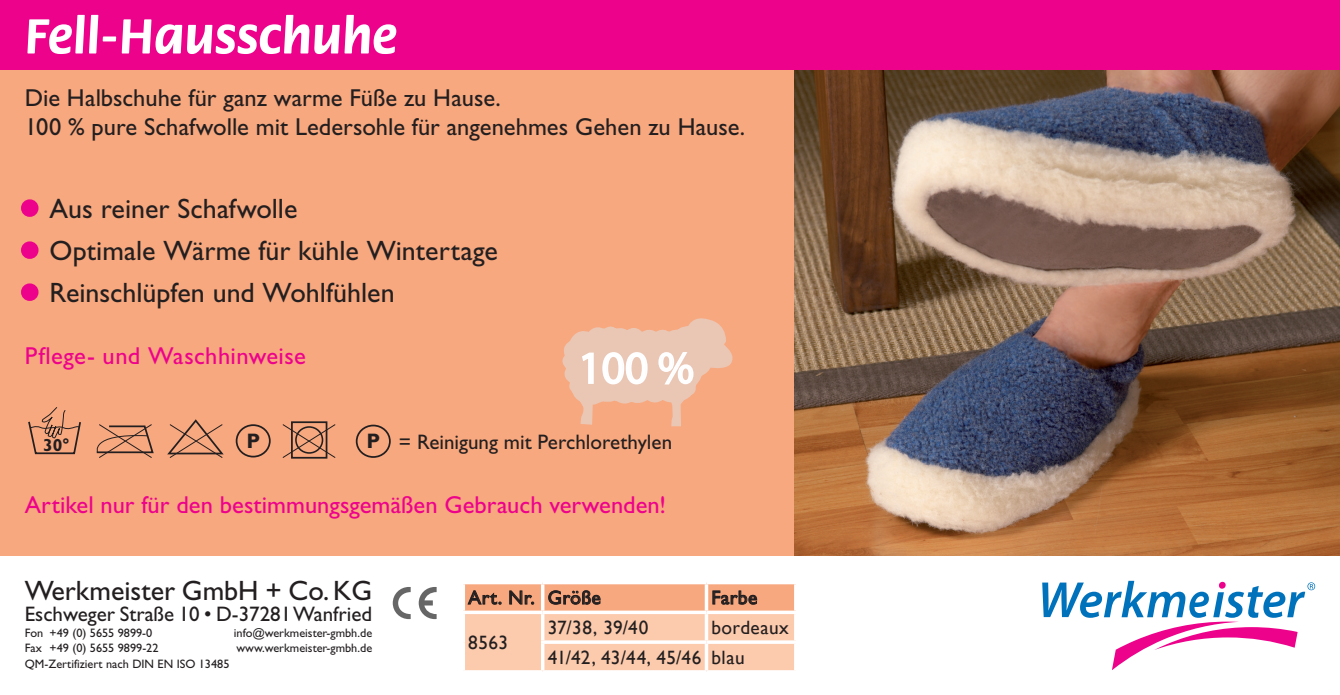
<style>
.page{position:relative;width:1340px;height:695px;background:#fff}
.page>*{position:absolute;margin:0;border:0;box-sizing:border-box;transform-origin:0 0}
.t1{font:700 52.5px "Flora LT";letter-spacing:.005em;color:#fff}
.t2{font:45.5px "Myriad Pro";color:#fff}
.t3{font:28px "Gill Sans Std";color:#231f20}
.t4{font:24.5px "Gill Sans Std";color:#231f20}
.t5{font:24.5px "Gill Sans Std";letter-spacing:.005em;color:#ed028c}
.t6{font:21px "Gill Sans Std";color:#231f20}
.t7{font:700 21px "Gill Sans Std";color:#231f20}
.t8{font:19.25px "Gill Sans";letter-spacing:.025em;color:#231f20}
.t9{font:700 17.5px "Gill Sans Std";color:#231f20}
.t10{font:12.25px "Gill Sans Std";color:#231f20}
.s1{color:#ed028c}
</style>
<div class="page">
<div style="left:0;top:69px;width:794px;height:487px;background:#f8a87e"></div>
<svg style="left:1042px;top:580px;width:273px;height:90px"></svg>
<img style="left:794px;top:69px;width:545px;height:487px">
<div style="left:0;top:0;width:1339px;height:69px;background:#ed028c"></div>
<svg style="left:562px;top:318px;width:171px;height:109px"></svg>
<div style="left:21px;top:199px;width:17px;height:18px;border:10px solid #ed028c;border-radius:50%"></div>
<div style="left:21px;top:241px;width:17px;height:18px;border:10px solid #ed028c;border-radius:50%"></div>
<div style="left:21px;top:283px;width:17px;height:18px;border:10px solid #ed028c;border-radius:50%"></div>
<svg style="left:167px;top:419px;width:57px;height:39px"></svg>
<div style="left:236px;top:424px;width:35px;height:33px;border:2px solid #231f20;border-radius:50%"></div>
<svg style="left:96px;top:424px;width:58px;height:34px"></svg>
<div style="left:291px;top:421px;width:36px;height:37px;border:2px solid #231f20"></div>
<svg style="left:282px;top:423px;width:54px;height:35px"></svg>
<div style="left:356px;top:424px;width:35px;height:34px;border:2px solid #231f20;border-radius:50%"></div>
<svg style="left:28px;top:407px;width:53px;height:48px"></svg>
<svg style="left:393px;top:587px;width:18px;height:32px"></svg>
<svg style="left:419px;top:587px;width:17px;height:32px"></svg>
<svg style="left:463px;top:582px;width:332px;height:89px;background:#f5c3a7"></svg>
<p class="t1" style="left:25px;top:8px;width:374px">Fell-Hausschuhe</p>
<p class="t4" style="left:25px;top:84px;width:477px">Die Halbschuhe für ganz warme Füße zu Hause.</p>
<p class="t4" style="left:25px;top:113px;width:722px">100 % pure Schafwolle mit Ledersohle für angenehmes Gehen zu Hause.</p>
<p class="t3" style="left:25px;top:192px;width:274px"><span class="s1">•</span> Aus reiner Schafwolle</p>
<p class="t3" style="left:25px;top:234px;width:474px"><span class="s1">•</span> Optimale Wärme für kühle Wintertage</p>
<p class="t3" style="left:25px;top:276px;width:371px"><span class="s1">•</span> Reinschlüpfen und Wohlfühlen</p>
<p class="t5" style="left:25px;top:342px;width:282px">Pflege- und Waschhinweise</p>
<p class="t2" style="left:578px;top:339px;width:117px">100 %</p>
<p class="t9" style="left:43px;top:435px;width:28px">30°</p>
<p class="t7" style="left:246px;top:428px;width:15px">P</p>
<p class="t7" style="left:366px;top:429px;width:15px">P</p>
<p class="t6" style="left:399px;top:429px;width:275px">= Reinigung mit Perchlorethylen</p>
<p class="t5" style="left:25px;top:490px;width:643px">Artikel nur für den bestimmungsgemäßen Gebrauch verwenden!</p>
<p class="t3" style="left:25px;top:574px;width:349px">Werkmeister GmbH + Co. KG</p>
<p class="t6" style="left:25px;top:601px;width:349px">Eschweger Straße 10 • D-37281 Wanfried</p>
<p class="t10" style="left:25px;top:625px;width:129px">Fon +49 (0) 5655 9899-0</p>
<p class="t10" style="left:234px;top:625px;width:140px">info@werkmeister-gmbh.de</p>
<p class="t10" style="left:25px;top:641px;width:135px">Fax +49 (0) 5655 9899-22</p>
<p class="t10" style="left:236px;top:641px;width:137px">www.werkmeister-gmbh.de</p>
<p class="t10" style="left:25px;top:657px;width:206px">QM-Zertifiziert nach DIN EN ISO 13485</p>
<p class="t8" style="left:468px;top:586px;width:68px">Art. Nr.</p>
<p class="t8" style="left:547px;top:586px;width:55px">Größe</p>
<p class="t8" style="left:711px;top:586px;width:47px">Farbe</p>
<p class="t8" style="left:468px;top:631px;width:41px">8563</p>
<p class="t8" style="left:547px;top:616px;width:102px">37/38, 39/40</p>
<p class="t8" style="left:711px;top:616px;width:79px">bordeaux</p>
<p class="t8" style="left:547px;top:646px;width:155px">41/42, 43/44, 45/46</p>
<p class="t8" style="left:711px;top:646px;width:35px">blau</p>
</div>
